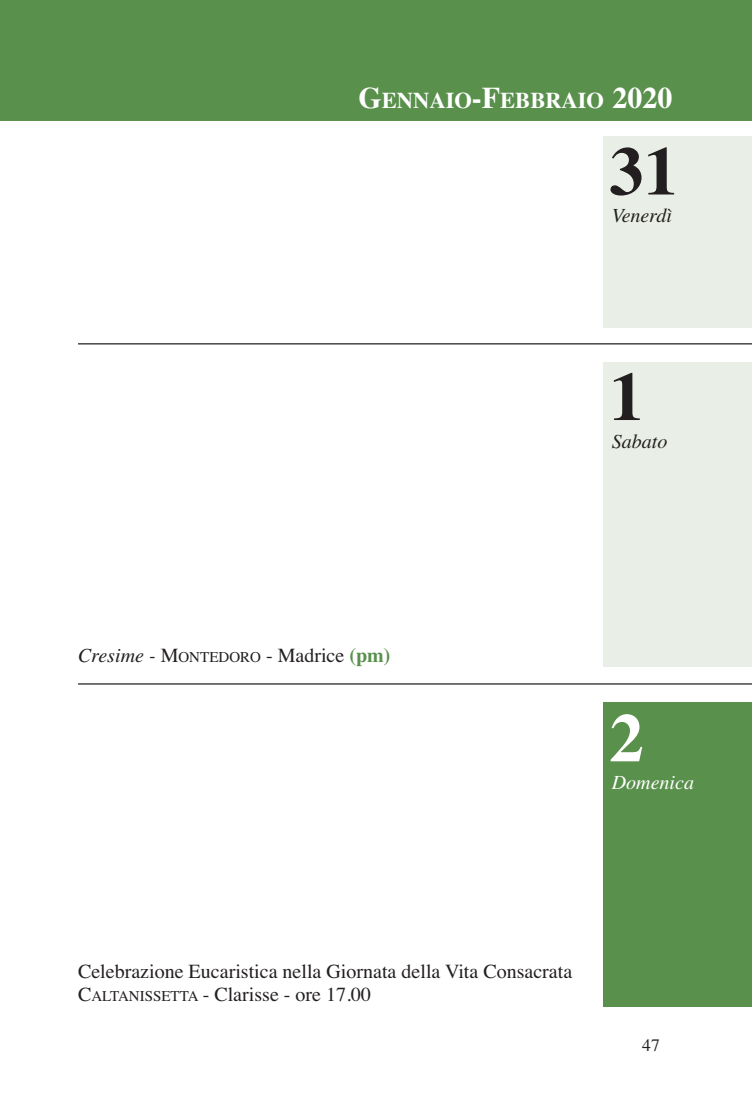
<style>
.page{position:relative;width:752px;height:1106px;background:#fff}
.page>*{position:absolute;margin:0;border:0;box-sizing:border-box;transform-origin:0 0}
.t1{font:700 68.5px "Times";color:#231f20}
.t2{font:700 68.5px "Times";color:#fff}
.t3{font:700 22.5px "Times";color:#fff}
.t4{font:20px/23.8px "Times";color:#231f20}
.t5{font:italic 20px "Times";color:#231f20}
.t6{font:italic 20px "Times";color:#fff}
.t7{font:17.5px "Times";color:#231f20}
.s1{font-size:30px}
.s2{font-style:italic}
.s3{font-size:15px}
.s4{font-weight:700;color:#59904c}
</style>
<div class="page">
<div style="left:21px;top:0;width:730px;height:120px;background:#59904c"></div>
<div style="left:602px;top:136px;width:149px;height:191px;background:#e9efe6"></div>
<hr style="left:78px;top:343px;width:673px;height:1px;background:#231f20">
<div style="left:602px;top:361px;width:149px;height:305px;background:#e9efe6"></div>
<hr style="left:78px;top:683px;width:673px;height:1px;background:#231f20">
<div style="left:602px;top:702px;width:149px;height:304px;background:#59904c"></div>
<div style="left:0;top:0;width:21px;height:120px;background:#59904c"></div>
<p class="t3" style="left:358px;top:87px;width:315px"><span class="s1">G</span>ENNAIO<span class="s1">-F</span>EBBRAIO <span class="s1">2020</span></p>
<h1 class="t1" style="left:609px;top:131px;width:70px">31</h1>
<p class="t5" style="left:611px;top:204px;width:62px">Venerdì</p>
<h1 class="t1" style="left:609px;top:356px;width:36px">1</h1>
<p class="t5" style="left:611px;top:429px;width:57px">Sabato</p>
<p class="t4" style="left:78px;top:643px;width:314px"><span class="s2">Cresime -</span> M<span class="s3">ONTEDORO</span> - Madrice <span class="s4">(pm)</span></p>
<h1 class="t2" style="left:609px;top:697px;width:36px">2</h1>
<p class="t6" style="left:611px;top:770px;width:84px">Domenica</p>
<p class="t4" style="left:78px;top:958px;width:495px">Celebrazione Eucaristica nella Giornata della Vita Consacrata<br>C<span class="s3">ALTANISSETTA</span> - Clarisse - ore 17.00</p>
<p class="t7" style="left:642px;top:1034px;width:19px">47</p>
</div>
